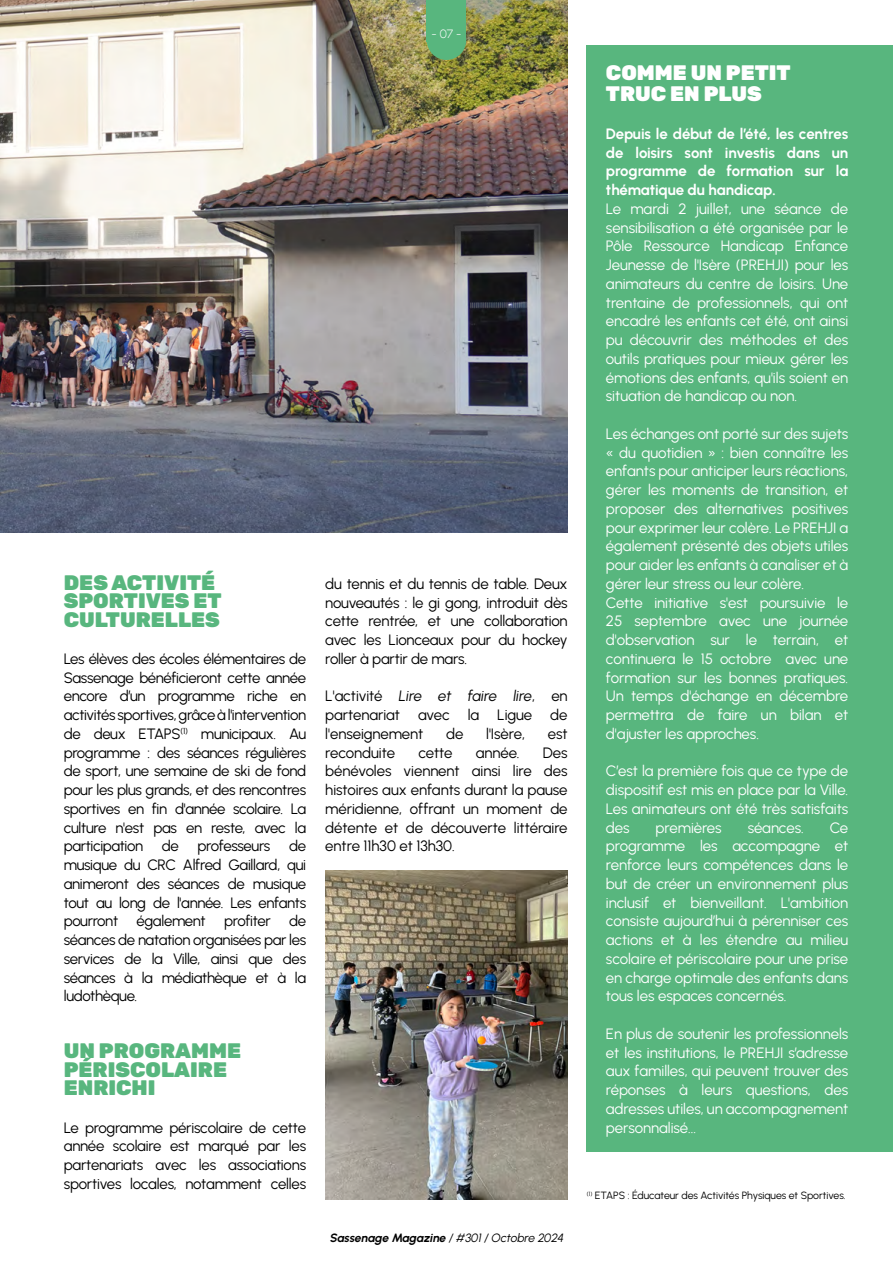
<style>
.page{position:relative;width:893px;height:1263px;background:#fff}
.page>*{position:absolute;margin:0;border:0;box-sizing:border-box;transform-origin:0 0}
.t1{font:300 21px/18.8px "Rubik";color:#58b67e}
.t2{font:300 21px/21px "Rubik";color:#fff}
.Chapo{font:15px/18.8px "Urbanist";letter-spacing:-.005em;color:#fff;text-align:justify}
.Chapo-2{font:15px/18.8px "Urbanist";letter-spacing:-.015em;color:#000;text-align:justify}
.Chapo-3{font:700 15px/18.8px "Urbanist";letter-spacing:-.01em;color:#fff;text-align:justify}
.Pied_de_page{font:italic 700 12px "Urbanist";color:#000}
.Folios{font:12px "Urbanist";color:#fff}
.t3{font:10.5px "Urbanist";letter-spacing:-.005em;color:#000}
.s1{font-style:italic}
.s2{font-weight:400}
</style>
<div class="page">
<div style="left:587px;top:45px;width:306px;height:1106px;background:#58b67e"></div>
<img style="left:0;top:0;width:568px;height:533px">
<div style="left:427px;top:0;width:39px;height:42px;background:#58b67e"></div>
<div style="left:427px;top:21px;width:39px;height:39px;background:#58b67e;border-radius:50%"></div>
<img style="left:325px;top:870px;width:243px;height:329px">
<p class="t1" style="left:64px;top:574px;width:159px">DES ACTIVITÉ<br>SPORTIVES ET<br>CULTURELLES</p>
<p class="Chapo-2" style="left:64px;top:649px;width:244px">Les élèves des écoles élémentaires de Sassenage bénéficieront cette année encore d’un programme riche en activités sportives, grâce à l'intervention de deux ETAPS<sup>(1)</sup> municipaux. Au programme : des séances régulières de sport, une semaine de ski de fond pour les plus grands, et des rencontres sportives en fin d'année scolaire. La culture n'est pas en reste, avec la participation de professeurs de musique du CRC Alfred Gaillard, qui animeront des séances de musique tout au long de l'année. Les enfants pourront également profiter de séances de natation organisées par les services de la Ville, ainsi que des séances à la médiathèque et à la ludothèque.</p>
<p class="t1" style="left:64px;top:1041px;width:179px">UN PROGRAMME</p>
<p class="t1" style="left:64px;top:1061px;width:165px;line-height:18px">PÉRISCOLAIRE<br>ENRICHI</p>
<p class="Chapo-2" style="left:64px;top:1117px;width:244px">Le programme périscolaire de cette année scolaire est marqué par les partenariats avec les associations sportives locales, notamment celles</p>
<p class="Folios" style="left:432px;top:26px;width:31px">- 07 -</p>
<p class="Chapo-2" style="left:325px;top:574px;width:244px">du tennis et du tennis de table. Deux nouveautés : le gi gong, introduit dès cette rentrée, et une collaboration avec les Lionceaux pour du hockey roller à partir de mars.</p>
<p class="Chapo-2" style="left:325px;top:686px;width:244px">L'activité <span class="s1">Lire et faire lire</span>, en partenariat avec la Ligue de l'enseignement</p>
<p class="Chapo-2" style="left:446px;top:724px;width:19px">de</p>
<p class="Chapo-2" style="left:486px;top:724px;width:40px">l'Isère,</p>
<p class="Chapo-2" style="left:548px;top:724px;width:21px">est</p>
<p class="Chapo-2" style="left:325px;top:742px;width:71px">reconduite</p>
<p class="Chapo-2" style="left:418px;top:742px;width:36px">cette</p>
<p class="Chapo-2" style="left:476px;top:742px;width:45px">année.</p>
<p class="Chapo-2" style="left:325px;top:742px;width:244px;text-indent:218px">Des bénévoles viennent ainsi lire des histoires aux enfants durant la pause méridienne, offrant un moment de détente et de découverte littéraire entre 11h30 et 13h30.</p>
<p class="t2" style="left:606px;top:63px;width:186px">COMME UN PETIT<br>TRUC EN PLUS</p>
<p class="Chapo-3" style="left:606px;top:124px;width:244px">Depuis le début de l’été, les centres de loisirs sont investis dans un programme de formation sur la thématique du handicap.</p>
<p class="Chapo" style="left:606px;top:199px;width:244px">Le mardi 2 juillet, une séance de sensibilisation a été organisée par le Pôle Ressource Handicap Enfance Jeunesse de l'Isère (PREHJI) pour les animateurs du centre de loisirs. Une trentaine de professionnels, qui ont encadré les enfants cet été, ont ainsi pu découvrir des méthodes et des outils pratiques pour mieux gérer les émotions des enfants, qu'ils soient en situation de handicap ou non.</p>
<p class="Chapo" style="left:606px;top:424px;width:244px">Les échanges ont porté sur des sujets « du quotidien » : bien connaître les enfants pour anticiper leurs réactions, gérer les moments de transition, et proposer des alternatives positives pour exprimer leur colère. Le PREHJI a également présenté des objets utiles pour aider les enfants à canaliser et à gérer leur stress ou leur colère.</p>
<p class="Chapo" style="left:606px;top:592px;width:244px">Cette initiative s'est poursuivie le 25 septembre avec une journée d'observation sur le terrain, et continuera le 15 octobre avec une formation sur les bonnes pratiques.<br>Un temps d'échange en décembre permettra de faire un bilan et d'ajuster les approches.</p>
<p class="Chapo" style="left:606px;top:761px;width:244px">C’est la première fois que ce type de dispositif est mis en place par la Ville.<br>Les animateurs ont été très satisfaits des</p>
<p class="Chapo" style="left:606px;top:817px;width:244px;text-indent:224px">Ce programme les accompagne et renforce leurs compétences dans le but de créer un environnement plus inclusif et bienveillant. L'ambition consiste aujourd’hui à pérenniser ces actions et à les étendre au milieu scolaire et périscolaire pour une prise en charge optimale des enfants dans tous les espaces concernés.</p>
<p class="Chapo" style="left:606px;top:1024px;width:244px">En plus de soutenir les professionnels et les institutions, le PREHJI s’adresse aux familles, qui peuvent trouver des réponses à leurs questions, des adresses utiles, un accompagnement personnalisé...</p>
<p class="Chapo" style="left:656px;top:817px;width:68px">premières</p>
<p class="Chapo" style="left:748px;top:817px;width:58px">séances.</p>
<p class="Pied_de_page" style="left:329px;top:1230px;width:238px">Sassenage Magazine <span class="s2">/#301/Octobre 2024</span></p>
<p class="t3" style="left:587px;top:1189px;width:260px"><sup>(1)</sup> ETAPS : Éducateur des Activités Physiques et Sportives.</p>
</div>
